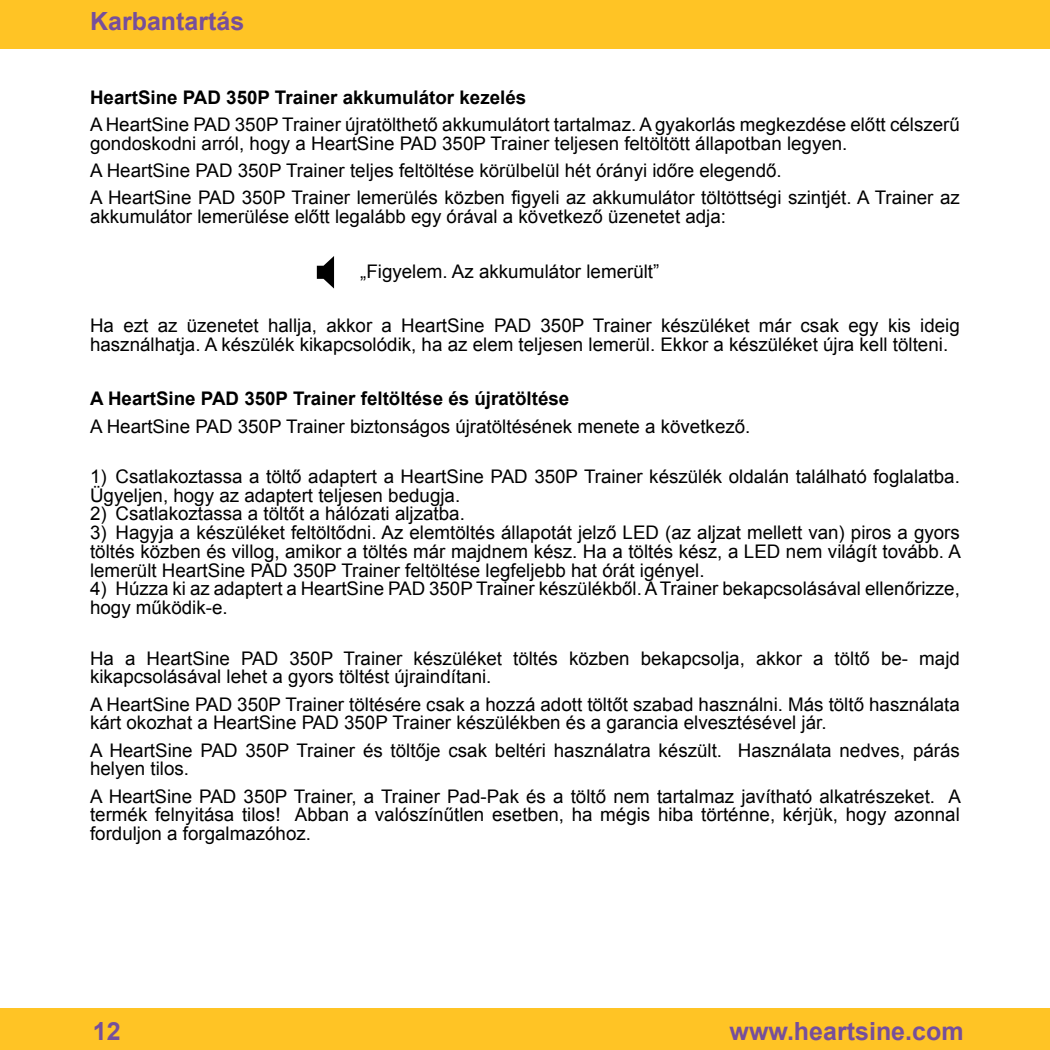
<style>
.page{position:relative;width:1050px;height:1050px;background:#fff}
.page>*{position:absolute;margin:0;border:0;box-sizing:border-box;transform-origin:0 0}
.t1{font:700 25px "Arial";color:#764f9b}
.t2{font:18.75px/18.8px "Arial";color:#000}
.t3{font:700 18.75px "Arial";color:#000}
</style>
<div class="page">
<div style="left:0;top:1007px;width:1049px;height:42px;background:#ffc425"></div>
<div style="left:0;top:0;width:1049px;height:49px;background:#ffc425"></div>
<svg style="left:317px;top:256px;width:17px;height:32px"></svg>
<h1 class="t1" style="left:90px;top:4px;width:156px">Karbantartás</h1>
<p class="t3" style="left:90px;top:85px;width:437px">HeartSine PAD 350P Trainer akkumulátor kezelés</p>
<p class="t2" style="left:90px;top:115px;width:871px">A HeartSine PAD 350P Trainer újratölthető akkumulátort tartalmaz. A gyakorlás megkezdése előtt célszerű gondoskodni arról, hogy a HeartSine PAD 350P Trainer teljesen feltöltött állapotban legyen.</p>
<p class="t2" style="left:90px;top:157px;width:871px;line-height:27.2px">A HeartSine PAD 350P Trainer teljes feltöltése körülbelül hét órányi időre elegendő.<br>A HeartSine PAD 350P Trainer lemerülés közben figyeli az akkumulátor töltöttségi szintjét. A Trainer az</p>
<p class="t2" style="left:90px;top:207px;width:637px">akkumulátor lemerülése előtt legalább egy órával a következő üzenetet adja:</p>
<p class="t2" style="left:360px;top:262px;width:301px">„Figyelem. Az akkumulátor lemerült”</p>
<p class="t2" style="left:90px;top:316px;width:871px">Ha ezt az üzenetet hallja, akkor a HeartSine PAD 350P Trainer készüléket már csak egy kis ideig használhatja. A készülék kikapcsolódik, ha az elem teljesen lemerül. Ekkor a készüléket újra kell tölteni.</p>
<p class="t3" style="left:90px;top:386px;width:481px">A HeartSine PAD 350P Trainer feltöltése és újratöltése</p>
<p class="t2" style="left:90px;top:417px;width:662px">A HeartSine PAD 350P Trainer biztonságos újratöltésének menete a következő.</p>
<p class="t2" style="left:90px;top:467px;width:871px">1) Csatlakoztassa a töltő adaptert a HeartSine PAD 350P Trainer készülék oldalán található foglalatba.<br>Ügyeljen, hogy az adaptert teljesen bedugja.</p>
<p class="t2" style="left:90px;top:504px;width:376px">2) Csatlakoztassa a töltőt a hálózati aljzatba.</p>
<p class="t2" style="left:90px;top:523px;width:872px;text-align:justify">3) Hagyja a készüléket feltöltődni. Az elemtöltés állapotát jelző LED (az aljzat mellett van) piros a gyors töltés közben és villog, amikor a töltés már majdnem kész. Ha a töltés kész, a LED nem világít tovább. A lemerült HeartSine PAD 350P Trainer feltöltése legfeljebb hat órát igényel.</p>
<p class="t2" style="left:90px;top:579px;width:871px">4) Húzza ki az adaptert a HeartSine PAD 350P Trainer készülékből. A Trainer bekapcsolásával ellenőrizze, hogy működik-e.</p>
<p class="t2" style="left:90px;top:648px;width:871px">Ha a HeartSine PAD 350P Trainer készüléket töltés közben bekapcsolja, akkor a töltő be- majd kikapcsolásával lehet a gyors töltést újraindítani.</p>
<p class="t2" style="left:90px;top:694px;width:871px">A HeartSine PAD 350P Trainer töltésére csak a hozzá adott töltőt szabad használni. Más töltő használata kárt okozhat a HeartSine PAD 350P Trainer készülékben és a garancia elvesztésével jár.</p>
<p class="t2" style="left:90px;top:740px;width:871px">A HeartSine PAD 350P Trainer és töltője csak beltéri használatra készült. Használata nedves, párás helyen tilos.</p>
<p class="t2" style="left:90px;top:786px;width:872px;text-align:justify">A HeartSine PAD 350P Trainer, a Trainer Pad-Pak és a töltő nem tartalmaz javítható alkatrészeket. A termék felnyitása tilos! Abban a valószínűtlen esetben, ha mégis hiba történne, kérjük, hogy azonnal forduljon a forgalmazóhoz.</p>
<h1 class="t1" style="left:93px;top:1014px;width:29px">12</h1>
<h1 class="t1" style="left:729px;top:1014px;width:235px">www.heartsine.com</h1>
</div>
